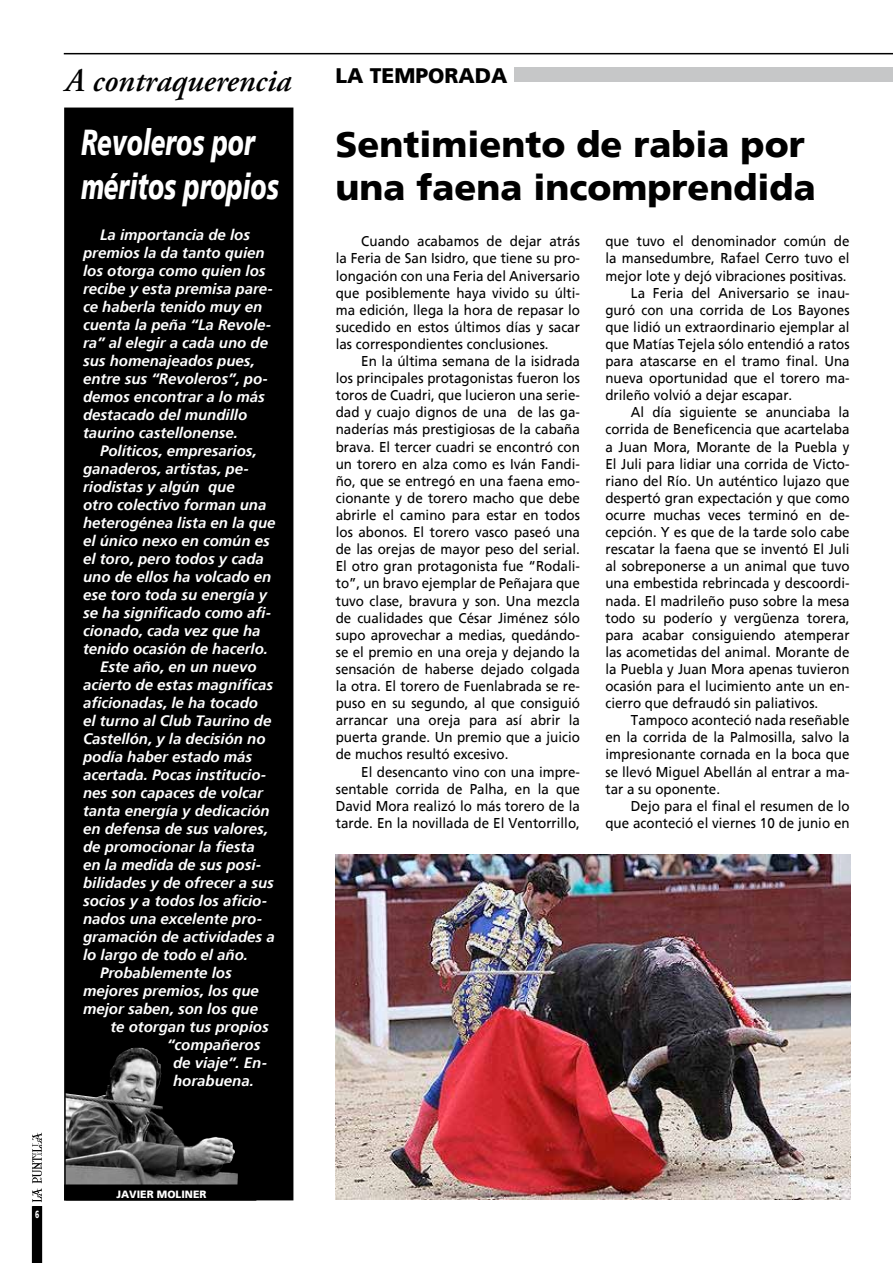
<style>
.page{position:relative;width:893px;height:1263px;background:#fff}
.page>*{position:absolute;margin:0;border:0;box-sizing:border-box;transform-origin:0 0}
.t1{font:900 36px/43.2px "Frutiger";color:#000}
.t2{font:italic 900 36px/43.2px "Frutiger";color:#fff;scale:.67 1}
.t3{font:italic 600 33px "Adobe Garamond Pro";color:#000}
.t4{font:900 21px "Frutiger";color:#000}
.t5{font:italic 700 15px/18px "Frutiger Linotype";color:#fff}
.t6{font:14.25px/17.1px "Frutiger";color:#000;text-align:justify;scale:.94 1}
.t7{font:900 10.5px "Frutiger";color:#fff}
.t8{font:900 10.5px "Frutiger";color:#fff;scale:.65 1}
</style>
<div class="page">
<hr style="left:64px;top:53px;width:829px;height:1px;background:#000">
<svg style="left:31px;top:1132px;width:12px;height:131px"></svg>
<div style="left:65px;top:108px;width:228px;height:1092px;background:#000"></div>
<div style="left:64px;top:108px;width:229px;height:1092px;border:2px solid #000"></div>
<img style="left:66px;top:1048px;width:172px;height:136px">
<div style="left:64px;top:1184px;width:192px;height:16px;border:2px solid #000"></div>
<div style="left:515px;top:68px;width:378px;height:14px;background:#c6c7c8"></div>
<img style="left:336px;top:855px;width:514px;height:344px">
<h2 class="t3" style="left:65px;top:62px;width:227px">A contraquerencia</h2>
<h1 class="t2" style="left:81px;top:121px;width:296px">Revoleros por méritos propios</h1>
<p class="t5" style="left:83px;top:226px;width:192px;text-indent:17px">La importancia de los premios la da tanto quien los otorga como quien los recibe y esta premisa pare&shy;ce haberla tenido muy en cuenta la peña “La Revole&shy;ra” al elegir a cada uno de sus homenajeados pues, entre sus “Revoleros”, po&shy;demos encontrar a lo más destacado del mundillo taurino castellonense.</p>
<p class="t5" style="left:100px;top:442px;width:158px">Políticos, empresarios,</p>
<p class="t5" style="left:83px;top:460px;width:167px">ganaderos, artistas, pe-</p>
<p class="t5" style="left:83px;top:478px;width:153px">riodistas y algún que</p>
<p class="t5" style="left:83px;top:496px;width:185px">otro colectivo forman una</p>
<p class="t5" style="left:83px;top:514px;width:194px">heterogénea lista en la que</p>
<p class="t5" style="left:83px;top:532px;width:188px">el único nexo en común es</p>
<p class="t5" style="left:83px;top:550px;width:182px">el toro, pero todos y cada</p>
<p class="t5" style="left:83px;top:568px;width:190px">uno de ellos ha volcado en</p>
<p class="t5" style="left:83px;top:586px;width:186px">ese toro toda su energía y</p>
<p class="t5" style="left:83px;top:604px;width:190px">se ha significado como afi-</p>
<p class="t5" style="left:83px;top:622px;width:179px">cionado, cada vez que ha</p>
<p class="t5" style="left:83px;top:640px;width:187px">tenido ocasión de hacerlo.</p>
<p class="t5" style="left:100px;top:658px;width:158px">Este año, en un nuevo</p>
<p class="t5" style="left:83px;top:676px;width:192px">acierto de estas magníficas</p>
<p class="t5" style="left:83px;top:694px;width:177px">aficionadas, le ha tocado</p>
<p class="t5" style="left:83px;top:712px;width:190px">el turno al Club Taurino de</p>
<p class="t5" style="left:83px;top:730px;width:184px">Castellón, y la decisión no</p>
<p class="t5" style="left:83px;top:748px;width:171px">podía haber estado más</p>
<p class="t5" style="left:83px;top:766px;width:185px">acertada. Pocas institucio-</p>
<p class="t5" style="left:83px;top:784px;width:182px">nes son capaces de volcar</p>
<p class="t5" style="left:83px;top:802px;width:188px">tanta energía y dedicación</p>
<p class="t5" style="left:83px;top:820px;width:187px">en defensa de sus valores,</p>
<p class="t5" style="left:83px;top:838px;width:173px">de promocionar la fiesta</p>
<p class="t5" style="left:83px;top:856px;width:180px">en la medida de sus posi-</p>
<p class="t5" style="left:83px;top:874px;width:192px">bilidades y de ofrecer a sus</p>
<p class="t5" style="left:83px;top:892px;width:186px">socios y a todos los aficio-</p>
<p class="t5" style="left:83px;top:910px;width:181px">nados una excelente pro-</p>
<p class="t5" style="left:83px;top:928px;width:193px">gramación de actividades a</p>
<p class="t5" style="left:83px;top:946px;width:167px">lo largo de todo el año.</p>
<p class="t5" style="left:100px;top:964px;width:133px">Probablemente los</p>
<p class="t5" style="left:83px;top:982px;width:177px">mejores premios, los que</p>
<p class="t5" style="left:83px;top:1000px;width:177px">mejor saben, son los que</p>
<p class="t5" style="left:110px;top:1018px;width:160px">te otorgan tus propios</p>
<p class="t5" style="left:167px;top:1036px;width:95px">“compañeros</p>
<p class="t5" style="left:173px;top:1054px;width:96px">de viaje”. En-</p>
<p class="t5" style="left:173px;top:1072px;width:82px">horabuena.</p>
<p class="t8" style="left:35px;top:1207px;width:8px">6</p>
<p class="t7" style="left:116px;top:1187px;width:92px">JAVIER MOLINER</p>
<h3 class="t4" style="left:335px;top:62px;width:174px">LA TEMPORADA</h3>
<h1 class="t1" style="left:335px;top:122px;width:482px">Sentimiento de rabia por una faena incomprendida</h1>
<p class="t6" style="left:336px;top:233px;width:261px;text-indent:26px">Cuando acabamos de dejar atrás la Feria de San Isidro, que tiene su pro&shy;longación con una Feria del Aniversario que posiblemente haya vivido su últi&shy;ma edición, llega la hora de repasar lo sucedido en estos últimos días y sacar las correspondientes conclusiones.</p>
<p class="t6" style="left:336px;top:352px;width:261px;text-indent:26px">En la última semana de la isidrada los principales protagonistas fueron los toros de Cuadri, que lucieron una serie&shy;dad y cuajo dignos de una de las ga&shy;naderías más prestigiosas de la cabaña brava. El tercer cuadri se encontró con un torero en alza como es Iván Fandi&shy;ño, que se entregó en una faena emo&shy;cionante y de torero macho que debe abrirle el camino para estar en todos los abonos. El torero vasco paseó una de las orejas de mayor peso del serial.<br>El otro gran protagonista fue “Rodali&shy;to”, un bravo ejemplar de Peñajara que tuvo clase, bravura y son. Una mezcla de cualidades que César Jiménez sólo supo aprovechar a medias, quedándo&shy;se el premio en una oreja y dejando la sensación de haberse dejado colgada la otra. El torero de Fuenlabrada se re&shy;puso en su segundo, al que consiguió arrancar una oreja para así abrir la puerta grande. Un premio que a juicio de muchos resultó excesivo.</p>
<p class="t6" style="left:336px;top:763px;width:261px;text-indent:26px">El desencanto vino con una impre&shy;sentable corrida de Palha, en la que David Mora realizó lo más torero de la tarde. En la novillada de El Ventorrillo,</p>
<p class="t6" style="left:605px;top:233px;width:261px">que tuvo el denominador común de</p>
<p class="t6" style="left:605px;top:250px;width:261px">la mansedumbre, Rafael Cerro tuvo el</p>
<p class="t6" style="left:605px;top:267px;width:258px">mejor lote y dejó vibraciones positivas.</p>
<p class="t6" style="left:631px;top:284px;width:234px">La Feria del Aniversario se inau-</p>
<p class="t6" style="left:605px;top:301px;width:261px">guró con una corrida de Los Bayones</p>
<p class="t6" style="left:605px;top:318px;width:261px">que lidió un extraordinario ejemplar al</p>
<p class="t6" style="left:605px;top:335px;width:261px">que Matías Tejela sólo entendió a ratos</p>
<p class="t6" style="left:605px;top:352px;width:261px">para atascarse en el tramo final. Una</p>
<p class="t6" style="left:605px;top:370px;width:261px">nueva oportunidad que el torero ma-</p>
<p class="t6" style="left:605px;top:387px;width:200px">drileño volvió a dejar escapar.</p>
<p class="t6" style="left:631px;top:404px;width:234px">Al día siguiente se anunciaba la</p>
<p class="t6" style="left:605px;top:421px;width:261px">corrida de Beneficencia que acartelaba</p>
<p class="t6" style="left:605px;top:438px;width:261px">a Juan Mora, Morante de la Puebla y</p>
<p class="t6" style="left:605px;top:455px;width:261px">El Juli para lidiar una corrida de Victo-</p>
<p class="t6" style="left:605px;top:472px;width:261px">riano del Río. Un auténtico lujazo que</p>
<p class="t6" style="left:605px;top:489px;width:261px">despertó gran expectación y que como</p>
<p class="t6" style="left:605px;top:506px;width:261px">ocurre muchas veces terminó en de-</p>
<p class="t6" style="left:605px;top:523px;width:261px">cepción. Y es que de la tarde solo cabe</p>
<p class="t6" style="left:605px;top:541px;width:261px">rescatar la faena que se inventó El Juli</p>
<p class="t6" style="left:605px;top:558px;width:261px">al sobreponerse a un animal que tuvo</p>
<p class="t6" style="left:605px;top:575px;width:261px">una embestida rebrincada y descoordi-</p>
<p class="t6" style="left:605px;top:592px;width:261px">nada. El madrileño puso sobre la mesa</p>
<p class="t6" style="left:605px;top:609px;width:261px">todo su poderío y vergüenza torera,</p>
<p class="t6" style="left:605px;top:626px;width:261px">para acabar consiguiendo atemperar</p>
<p class="t6" style="left:605px;top:643px;width:261px">las acometidas del animal. Morante de</p>
<p class="t6" style="left:605px;top:660px;width:261px">la Puebla y Juan Mora apenas tuvieron</p>
<p class="t6" style="left:605px;top:677px;width:261px">ocasión para el lucimiento ante un en-</p>
<p class="t6" style="left:605px;top:694px;width:228px">cierro que defraudó sin paliativos.</p>
<p class="t6" style="left:631px;top:712px;width:234px">Tampoco aconteció nada reseñable</p>
<p class="t6" style="left:605px;top:729px;width:261px">en la corrida de la Palmosilla, salvo la</p>
<p class="t6" style="left:605px;top:746px;width:261px">impresionante cornada en la boca que</p>
<p class="t6" style="left:605px;top:763px;width:261px">se llevó Miguel Abellán al entrar a ma-</p>
<p class="t6" style="left:605px;top:780px;width:123px">tar a su oponente.</p>
<p class="t6" style="left:631px;top:797px;width:234px">Dejo para el final el resumen de lo</p>
<p class="t6" style="left:605px;top:814px;width:261px">que aconteció el viernes 10 de junio en</p>
</div>
